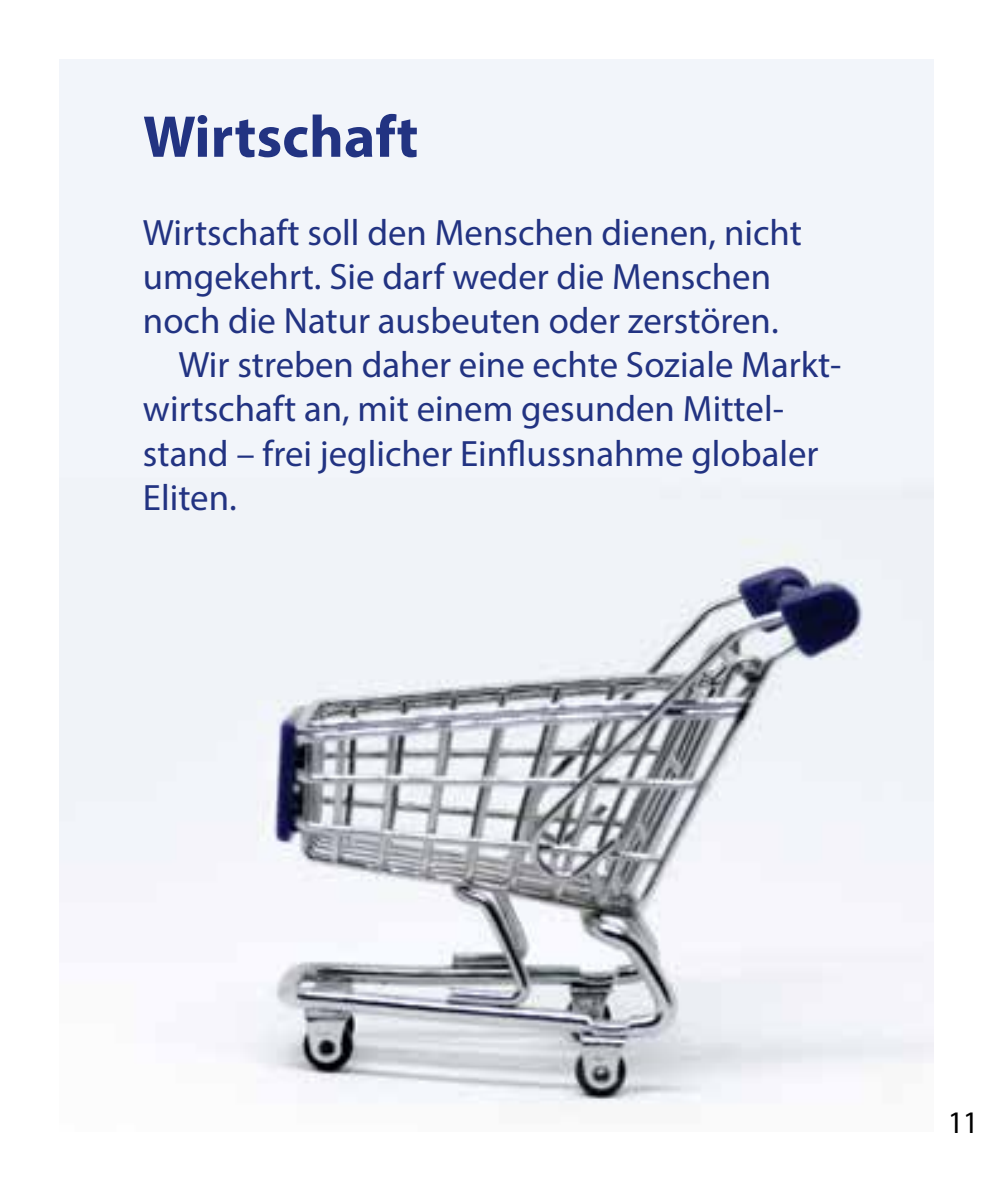
<style>
.page{position:relative;width:993px;height:1191px;background:#fff}
.page>*{position:absolute;margin:0;border:0;box-sizing:border-box;transform-origin:0 0}
.t1{font:700 59.5px "Myriad Pro";color:#223382}
.t2{font:36.75px "Myriad Pro";color:#223382}
.t3{font:semi-condensed 31.5px "Myriad Pro";color:#000}
</style>
<div class="page">
<img style="left:60px;top:60px;width:873px;height:1047px">
<h1 class="t1" style="left:143px;top:98px;width:277px">Wirtschaft</h1>
<p class="t2" style="left:143px;top:210px;width:660px">Wirtschaft soll den Menschen dienen, nicht</p>
<p class="t2" style="left:143px;top:254px;width:629px">umgekehrt. Sie darf weder die Menschen</p>
<p class="t2" style="left:143px;top:298px;width:637px">noch die Natur ausbeuten oder zerstören.</p>
<p class="t2" style="left:178px;top:342px;width:664px">Wir streben daher eine echte Soziale Markt-</p>
<p class="t2" style="left:143px;top:386px;width:642px">wirtschaft an, mit einem gesunden Mittel-</p>
<p class="t2" style="left:143px;top:430px;width:677px">stand – frei jeglicher Einflussnahme globaler</p>
<p class="t2" style="left:143px;top:475px;width:95px">Eliten.</p>
<p class="t3" style="left:947px;top:1105px;width:31px">11</p>
</div>
